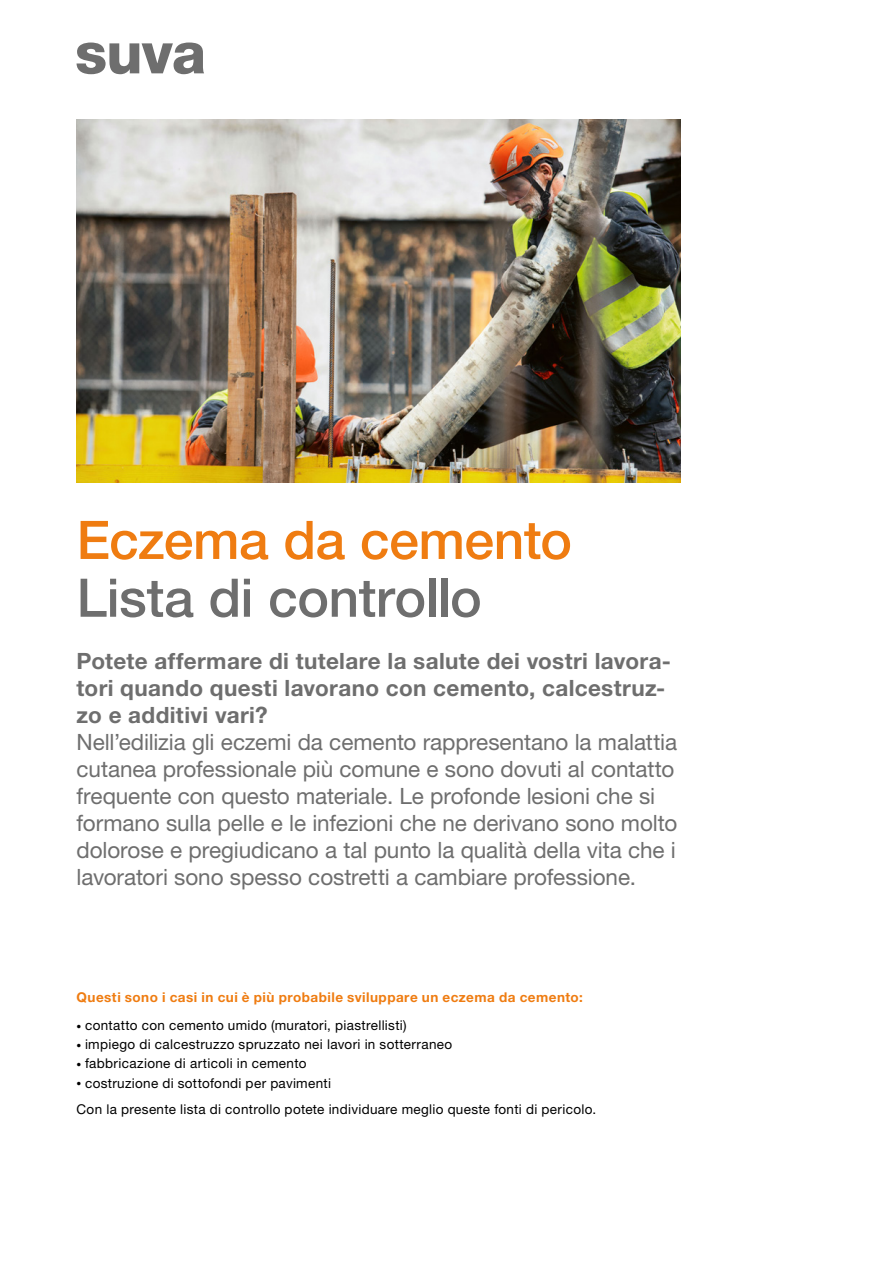
<style>
.page{position:relative;width:893px;height:1263px;background:#fff}
.page>*{position:absolute;margin:0;border:0;box-sizing:border-box;transform-origin:0 0}
.t1{font:500 53.25px "Helvetica Neue LT Std";letter-spacing:-.01em;color:#6e6e6e}
.t2{font:500 53.25px "Helvetica Neue LT Std";letter-spacing:-.01em;color:#ef7c11}
.t3{font:22.5px/27px "Helvetica Neue LT Std";letter-spacing:-.005em;color:#6e6e6e}
.t4{font:700 22.5px/27px "Helvetica Neue LT Std";letter-spacing:.015em;color:#6e6e6e}
.t5{font:13.5px/26.5px "Helvetica Neue LT Std";letter-spacing:.025em;color:#000}
.t6{font:700 13.5px "Helvetica Neue LT Std";letter-spacing:.035em;color:#ef7c11}
.s1{font-weight:300;font-size:9.75px}
</style>
<div class="page">
<svg style="left:77px;top:43px;width:127px;height:31px"></svg>
<img style="left:77px;top:119px;width:603px;height:364px">
<h1 class="t2" style="left:77px;top:508px;width:497px">Eczema da cemento</h1>
<h1 class="t1" style="left:77px;top:566px;width:407px">Lista di controllo</h1>
<p class="t4" style="left:77px;top:647px;width:596px">Potete affermare di tutelare la salute dei vostri lavora&shy;tori quando questi lavorano con cemento, calcestruz&shy;zo e additivi vari?</p>
<p class="t3" style="left:77px;top:728px;width:602px">Nell’edilizia gli eczemi da cemento rappresentano la malattia cutanea professionale più comune e sono dovuti al contatto frequente con questo materiale. Le profonde lesioni che si formano sulla pelle e le infezioni che ne derivano sono molto dolorose e pregiudicano a tal punto la qualità della vita che i lavoratori sono spesso costretti a cambiare professione.</p>
<p class="t6" style="left:77px;top:989px;width:508px">Questi sono i casi in cui è più probabile sviluppare un eczema da cemento:</p>
<p class="t5" style="left:77px;top:1012px;width:332px"><span class="s1">•</span> contatto con cemento umido (muratori, piastrellisti)</p>
<p class="t5" style="left:77px;top:1031px;width:377px"><span class="s1">•</span> impiego di calcestruzzo spruzzato nei lavori in sotterraneo</p>
<p class="t5" style="left:77px;top:1050px;width:231px"><span class="s1">•</span> fabbricazione di articoli in cemento</p>
<p class="t5" style="left:77px;top:1069px;width:521px"><span class="s1">•</span> costruzione di sottofondi per pavimenti<br>Con la presente lista di controllo potete individuare meglio queste fonti di pericolo.</p>
</div>
